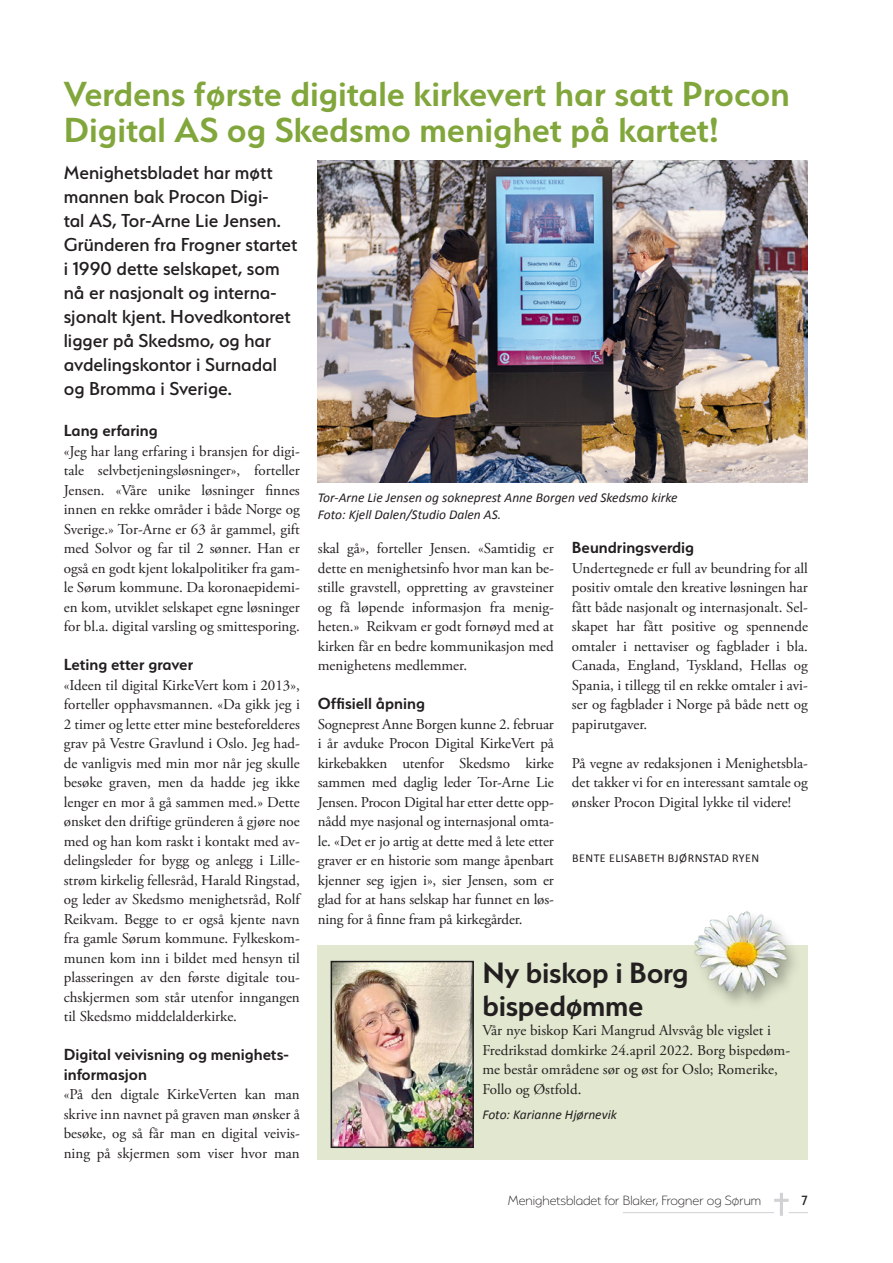
<style>
.page{position:relative;width:893px;height:1263px;background:#fff}
.page>*{position:absolute;margin:0;border:0;box-sizing:border-box;transform-origin:0 0}
.t1{font:600 39px/36px "Serenity";color:#81a63b}
.t2{font:600 33px/33px "Serenity";letter-spacing:-.01em;color:#231f20}
.t3{font:500 21px/24px "Serenity";color:#231f20}
.t4{font:600 18px/19.5px "Serenity";color:#231f20}
.t5{font:15px/19.5px "Adobe Garamond Pro";color:#231f20;text-align:justify}
.t6{font:200 15px "Serenity";color:#231f20}
.t7{font:500 15px "Serenity";color:#231f20}
.t8{font:italic 13.5px/16.5px "Calibri";color:#231f20}
.t9{font:12px "Calibri";letter-spacing:.04em;color:#231f20}
</style>
<div class="page">
<div style="left:318px;top:945px;width:490px;height:214px;background:#e1e8cf"></div>
<img style="left:334px;top:964px;width:137px;height:181px">
<div style="left:331px;top:961px;width:143px;height:187px;border:2px solid #231f20"></div>
<img style="left:318px;top:161px;width:490px;height:321px">
<hr style="left:623px;top:1212px;width:151px;height:1px;background:#d1d2d4">
<svg style="left:774px;top:1193px;width:34px;height:23px"></svg>
<img style="left:694px;top:911px;width:101px;height:93px">
<h1 class="t1" style="left:64px;top:76px;width:727px">Verdens første digitale kirkevert har satt Procon<br>Digital AS og Skedsmo menighet på kartet!</h1>
<p class="t3" style="left:64px;top:160px;width:235px">Menighetsbladet har møtt mannen bak Procon Digi-<br>tal AS, Tor-Arne Lie Jensen.<br>Gründeren fra Frogner startet i 1990 dette selskapet, som nå er nasjonalt og interna&shy;sjonalt kjent. Hovedkontoret ligger på Skedsmo, og har avdelingskontor i Surnadal og Bromma i Sverige.</p>
<p class="t4" style="left:64px;top:421px;width:95px">Lang erfaring</p>
<p class="t5" style="left:64px;top:442px;width:238px">«Jeg har lang erfaring i bransjen for digi&shy;tale selvbetjeningsløsninger», forteller Jensen. «Våre unike løsninger finnes innen en rekke områder i både Norge og Sverige.» Tor-Arne er 63 år gammel, gift med Solvor og far til 2 sønner. Han er også en godt kjent lokalpolitiker fra gam&shy;le Sørum kommune. Da koronaepidemi&shy;en kom, utviklet selskapet egne løsninger for bl.a. digital varsling og smittesporing.</p>
<p class="t4" style="left:64px;top:655px;width:131px">Leting etter graver</p>
<p class="t5" style="left:64px;top:676px;width:238px">«Ideen til digital KirkeVert kom i 2013», forteller opphavsmannen. «Da gikk jeg i 2 timer og lette etter mine besteforelderes grav på Vestre Gravlund i Oslo. Jeg had&shy;de vanligvis med min mor når jeg skulle besøke graven, men da hadde jeg ikke lenger en mor å gå sammen med.» Dette ønsket den driftige gründeren å gjøre noe med og han kom raskt i kontakt med av&shy;delingsleder for bygg og anlegg i Lille&shy;strøm kirkelig fellesråd, Harald Ringstad, og leder av Skedsmo menighetsråd, Rolf Reikvam. Begge to er også kjente navn fra gamle Sørum kommune. Fylkeskom&shy;munen kom inn i bildet med hensyn til plasseringen av den første digitale tou&shy;chskjermen som står utenfor inngangen til Skedsmo middelalderkirke.</p>
<p class="t4" style="left:64px;top:1045px;width:227px">Digital veivisning og menighets&shy;informasjon</p>
<p class="t5" style="left:64px;top:1085px;width:238px">«På den digtale KirkeVerten kan man skrive inn navnet på graven man ønsker å besøke, og så får man en digital veivis&shy;ning på skjermen som viser hvor man</p>
<p class="t8" style="left:318px;top:489px;width:361px">Tor-Arne Lie Jensen og sokneprest Anne Borgen ved Skedsmo kirke<br>Foto: Kjell Dalen/Studio Dalen AS.</p>
<p class="t4" style="left:572px;top:538px;width:124px">Beundringsverdig</p>
<p class="t5" style="left:572px;top:559px;width:238px">Undertegnede er full av beundring for all positiv omtale den kreative løsningen har fått både nasjonalt og internasjonalt. Sel&shy;skapet har fått positive og spennende omtaler i nettaviser og fagblader i bla.<br>Canada, England, Tyskland, Hellas og Spania, i tillegg til en rekke omtaler i avi&shy;ser og fagblader i Norge på både nett og papirutgaver.</p>
<p class="t5" style="left:572px;top:754px;width:238px">På vegne av redaksjonen i Menighetsbla&shy;det takker vi for en interessant samtale og ønsker Procon Digital lykke til videre!</p>
<p class="t5" style="left:318px;top:539px;width:238px">skal gå», forteller Jensen. «Samtidig er dette en menighetsinfo hvor man kan be&shy;stille gravstell, oppretting av gravsteiner og få løpende informasjon fra menig&shy;heten.» Reikvam er godt fornøyd med at kirken får en bedre kommunikasjon med menighetens medlemmer.</p>
<p class="t4" style="left:318px;top:694px;width:109px">Offisiell åpning</p>
<p class="t5" style="left:318px;top:715px;width:238px">Sogneprest Anne Borgen kunne 2. februar i år avduke Procon Digital KirkeVert på kirkebakken utenfor Skedsmo kirke sammen med daglig leder Tor-Arne Lie Jensen. Procon Digital har etter dette opp&shy;nådd mye nasjonal og internasjonal omta&shy;le. «Det er jo artig at dette med å lete etter graver er en historie som mange åpenbart kjenner seg igjen i», sier Jensen, som er glad for at hans selskap har funnet en løs&shy;ning for å finne fram på kirkegårder.</p>
<p class="t9" style="left:572px;top:850px;width:189px">BENTE ELISABETH BJØRNSTAD RYEN</p>
<h2 class="t2" style="left:482px;top:955px;width:208px">Ny biskop i Borg bispedømme</h2>
<p class="t5" style="left:482px;top:1021px;width:309px;text-align:left">Vår nye biskop Kari Mangrud Alvsvåg ble vigslet i Fredrikstad domkirke 24.april 2022. Borg bispedøm&shy;me består områdene sør og øst for Oslo; Romerike, Follo og Østfold.</p>
<p class="t8" style="left:482px;top:1105px;width:136px">Foto: Karianne Hjørnevik</p>
<p class="t6" style="left:508px;top:1193px;width:255px">Menighetsbladet for Blaker, Frogner og Sørum</p>
<p class="t7" style="left:802px;top:1192px;width:8px">7</p>
</div>
